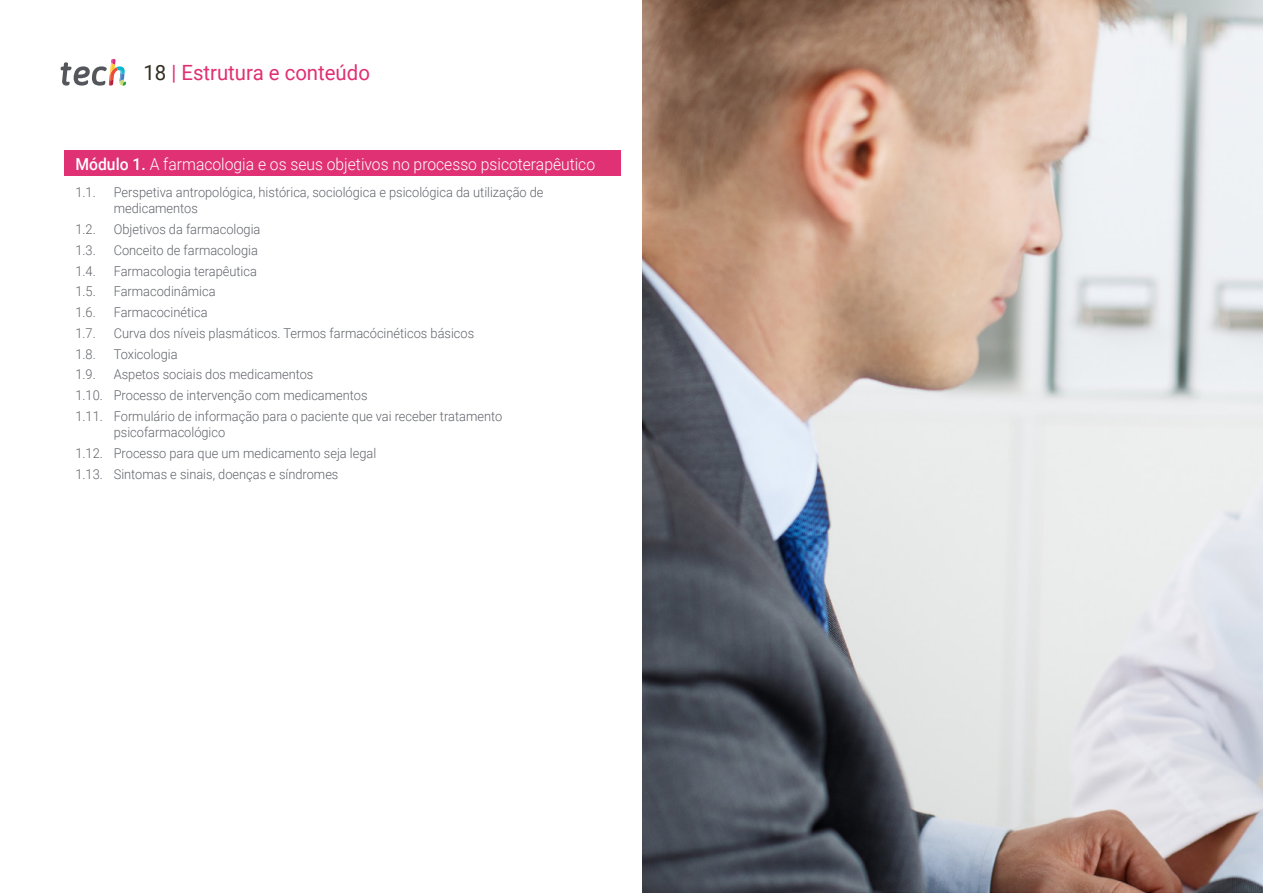
<style>
.page{position:relative;width:1263px;height:893px;background:#fff}
.page>*{position:absolute;margin:0;border:0;box-sizing:border-box;transform-origin:0 0}
.t1{font:21px "Roboto";color:#e03073}
.t2{font:300 16.5px "Roboto";color:#fff;scale:.95 1}
.t3{font:300 13.5px/20.7px "Roboto";color:#61646a;scale:.95 1}
.s1{color:#312e20}
.s2{font-weight:500}
</style>
<div class="page">
<img style="left:642px;top:0;width:621px;height:893px">
<div style="left:64px;top:151px;width:557px;height:25px;background:#df3174"></div>
<svg style="left:61px;top:59px;width:65px;height:27px"></svg>
<h1 class="t1" style="left:144px;top:57px;width:228px"><span class="s1">18</span> | Estrutura e conteúdo</h1>
<p class="t2" style="left:75px;top:152px;width:548px"><span class="s2">Módulo 1.</span> A farmacologia e os seus objetivos no processo psicoterapêutico</p>
<p class="t3" style="left:75px;top:181px;width:23px">1.1.</p>
<p class="t3" style="left:114px;top:183px;width:454px;line-height:16.5px">Perspetiva antropológica, histórica, sociológica e psicológica da utilização de medicamentos</p>
<p class="t3" style="left:75px;top:218px;width:23px">1.2.</p>
<p class="t3" style="left:114px;top:218px;width:156px">Objetivos da farmacologia</p>
<p class="t3" style="left:75px;top:239px;width:23px">1.3.</p>
<p class="t3" style="left:114px;top:239px;width:153px">Conceito de farmacologia</p>
<p class="t3" style="left:75px;top:260px;width:23px">1.4.</p>
<p class="t3" style="left:114px;top:260px;width:152px">Farmacologia terapêutica</p>
<p class="t3" style="left:75px;top:281px;width:23px">1.5.</p>
<p class="t3" style="left:114px;top:281px;width:109px">Farmacodinâmica</p>
<p class="t3" style="left:75px;top:301px;width:23px">1.6.</p>
<p class="t3" style="left:114px;top:301px;width:100px">Farmacocinética</p>
<p class="t3" style="left:75px;top:322px;width:23px">1.7.</p>
<p class="t3" style="left:114px;top:322px;width:381px">Curva dos níveis plasmáticos. Termos farmacócinéticos básicos</p>
<p class="t3" style="left:75px;top:343px;width:23px">1.8.</p>
<p class="t3" style="left:114px;top:343px;width:69px">Toxicologia</p>
<p class="t3" style="left:75px;top:364px;width:23px">1.9.</p>
<p class="t3" style="left:75px;top:364px;width:451px;text-indent:38px">Aspetos sociais dos medicamentos<br>1.10. Processo de intervenção com medicamentos<br>1.11. Formulário de informação para o paciente que vai receber tratamento</p>
<p class="t3" style="left:75px;top:422px;width:318px;text-indent:38px">psicofarmacológico<br>1.12. Processo para que um medicamento seja legal<br>1.13. Sintomas e sinais, doenças e síndromes</p>
</div>
